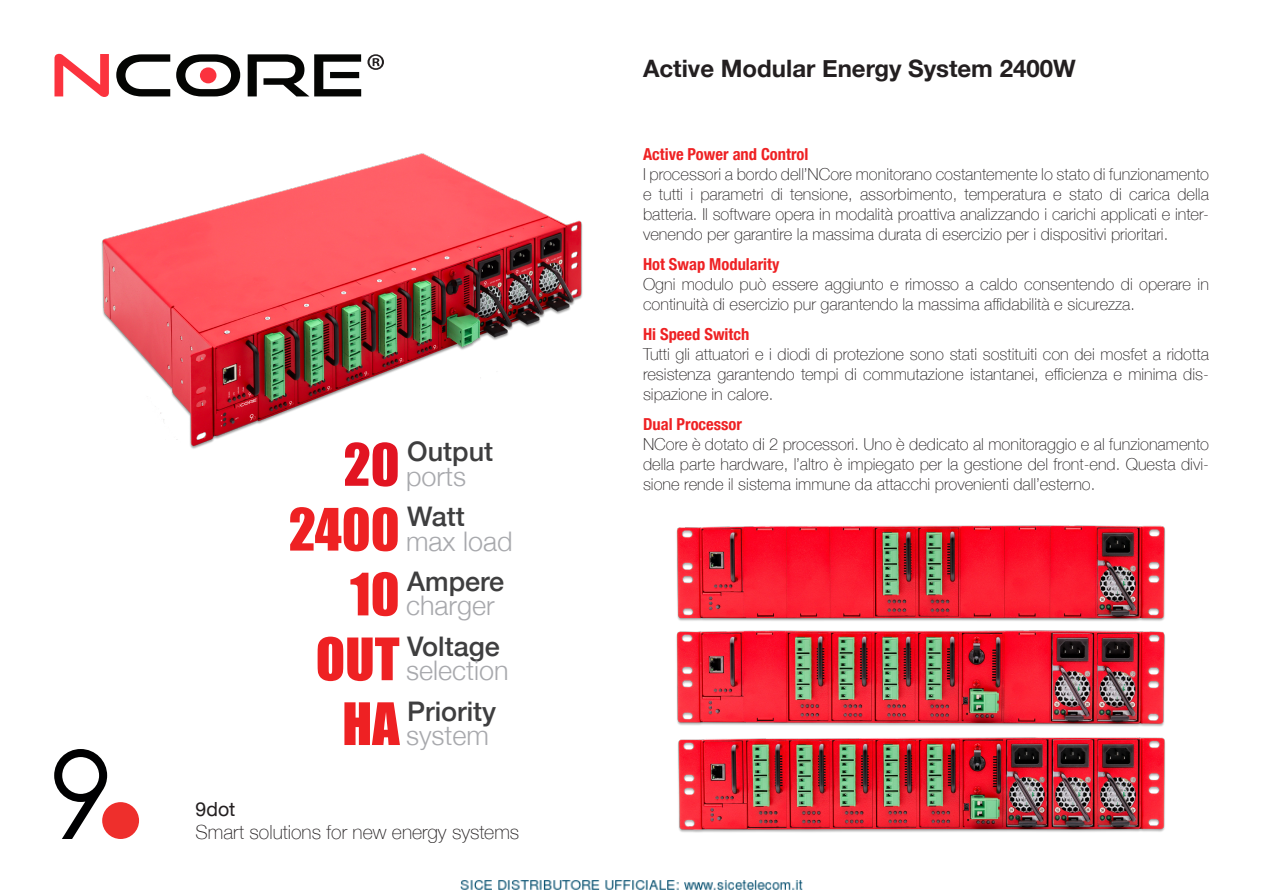
<style>
.page{position:relative;width:1263px;height:893px;background:#fff}
.page>*{position:absolute;margin:0;border:0;box-sizing:border-box;transform-origin:0 0}
.t1{font:300 27px "Helvetica Neue";color:#a8a9ad}
.t2{font:500 27px "Helvetica Neue";color:#3e3e3f}
.t3{font:700 24px "Helvetica Neue";color:#231f20}
.t4{font:100 19.5px "Helvetica Neue";color:#231f20}
.t5{font:19.5px "Helvetica Neue";color:#231f20}
.t6{font:100 16.5px/19.8px "Helvetica Neue";color:#231f20;text-align:justify}
.t7{font:700 condensed 16.5px "Helvetica Neue";color:#ee2123}
.s1{font-family:"Impact";font-weight:400;font-size:54px;color:#e21422}
.s2{font-family:"Impact";font-weight:400;font-size:54px;color:#ee2123}
</style>
<div class="page">
<div style="left:102px;top:802px;width:37px;height:37px;background:#ee2f2c;border-radius:50%"></div>
<svg style="left:54px;top:749px;width:53px;height:90px"></svg>
<svg style="left:54px;top:54px;width:55px;height:43px"></svg>
<svg style="left:116px;top:54px;width:54px;height:42px"></svg>
<svg style="left:176px;top:54px;width:64px;height:42px"></svg>
<svg style="left:248px;top:54px;width:113px;height:42px"></svg>
<div style="left:200px;top:67px;width:16px;height:16px;background:#fb333e;border-radius:50%"></div>
<svg style="left:367px;top:54px;width:17px;height:16px"></svg>
<img style="left:101px;top:153px;width:482px;height:296px">
<img style="left:678px;top:737px;width:487px;height:96px">
<img style="left:676px;top:525px;width:489px;height:89px">
<img style="left:676px;top:614px;width:489px;height:113px">
<img style="left:460px;top:880px;width:343px;height:10px">
<p class="t2" style="left:407px;top:430px;width:87px">Output</p>
<p class="t1" style="left:344px;top:454px;width:124px"><span class="s1">20</span> ports</p>
<p class="t1" style="left:289px;top:519px;width:225px"><span class="s2">2400</span> max load</p>
<p class="t1" style="left:350px;top:584px;width:146px"><span class="s2">10</span> charger</p>
<p class="t1" style="left:316px;top:649px;width:194px"><span class="s2">OUT</span> selection</p>
<p class="t1" style="left:342px;top:714px;width:148px"><span class="s2">HA</span> system</p>
<p class="t2" style="left:407px;top:495px;width:59px">Watt</p>
<p class="t2" style="left:407px;top:560px;width:99px">Ampere</p>
<p class="t2" style="left:407px;top:624px;width:94px">Voltage</p>
<p class="t2" style="left:407px;top:689px;width:91px">Priority</p>
<p class="t5" style="left:196px;top:794px;width:41px">9dot</p>
<p class="t4" style="left:196px;top:817px;width:325px">Smart solutions for new energy systems</p>
<p class="t3" style="left:643px;top:50px;width:434px">Active Modular Energy System 2400W</p>
<p class="t7" style="left:643px;top:145px;width:167px">Active Power and Control</p>
<p class="t6" style="left:643px;top:164px;width:567px">I processori a bordo dell’NCore monitorano costantemente lo stato di funzionamento e tutti i parametri di tensione, assorbimento, temperatura e stato di carica della batteria. Il software opera in modalità proattiva analizzando i carichi applicati e inter&shy;venendo per garantire la massima durata di esercizio per i dispositivi prioritari.</p>
<p class="t7" style="left:643px;top:254px;width:138px">Hot Swap Modularity</p>
<p class="t6" style="left:643px;top:274px;width:567px">Ogni modulo può essere aggiunto e rimosso a caldo consentendo di operare in continuità di esercizio pur garantendo la massima affidabilità e sicurezza.</p>
<p class="t7" style="left:643px;top:325px;width:108px">Hi Speed Switch</p>
<p class="t6" style="left:643px;top:344px;width:567px">Tutti gli attuatori e i diodi di protezione sono stati sostituiti con dei mosfet a ridotta resistenza garantendo tempi di commutazione istantanei, efficienza e minima dis&shy;sipazione in calore.</p>
<p class="t7" style="left:643px;top:415px;width:100px">Dual Processor</p>
<p class="t6" style="left:643px;top:434px;width:567px">NCore è dotato di 2 processori. Uno è dedicato al monitoraggio e al funzionamento della parte hardware, l’altro è impiegato per la gestione del front-end. Questa divi&shy;sione rende il sistema immune da attacchi provenienti dall’esterno.</p>
</div>
